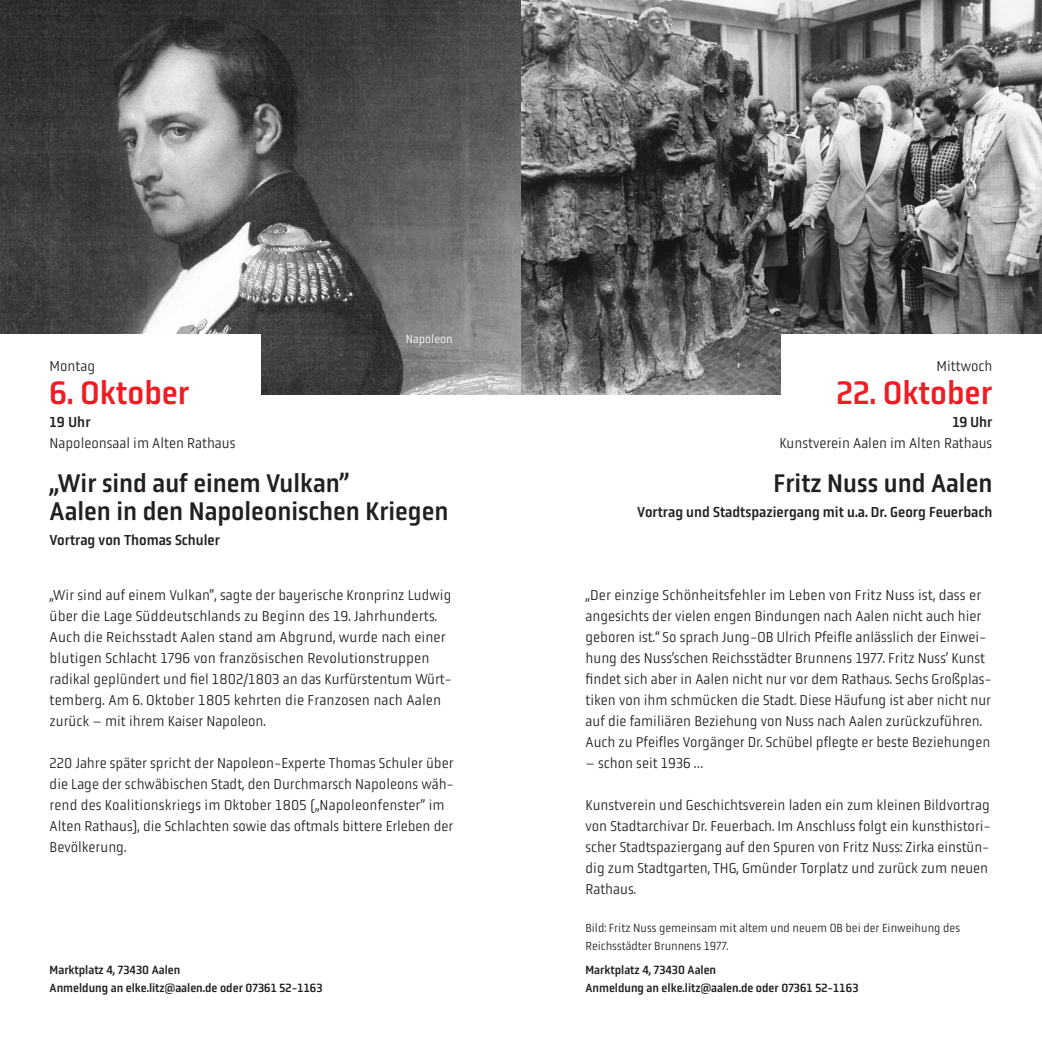
<style>
.page{position:relative;width:1042px;height:1042px;background:#fff}
.page>*{position:absolute;margin:0;border:0;box-sizing:border-box;transform-origin:0 0}
.t1{font:33.25px "Obvia Narrow";color:#ee1d23}
.t2{font:26.25px "Obvia Narrow";color:#231f20}
.t3{font:300 14.88px/21px "Obvia Narrow";color:#231f20}
.t4{font:14.88px "Obvia Narrow";color:#231f20}
.t5{font:12.25px "Obvia Narrow";color:#231f20}
.t6{font:300 12.25px/17.5px "Obvia Narrow";color:#231f20}
.t7{font:300 12.25px "Obvia Narrow";color:#fff}
</style>
<div class="page">
<img style="left:0;top:0;width:521px;height:394px">
<div style="left:0;top:334px;width:260px;height:272px;background:#fff"></div>
<svg style="left:521px;top:0;width:521px;height:394px;background:#737373"></svg>
<div style="left:781px;top:334px;width:261px;height:272px;background:#fff"></div>
<p class="t3" style="left:50px;top:357px;width:47px">Montag</p>
<p class="t1" style="left:50px;top:380px;width:141px">6. Oktober</p>
<p class="t4" style="left:50px;top:416px;width:42px">19 Uhr</p>
<p class="t3" style="left:50px;top:434px;width:187px">Napoleonsaal im Alten Rathaus</p>
<p class="t7" style="left:406px;top:334px;width:49px">Napoleon</p>
<p class="t2" style="left:50px;top:473px;width:301px">„Wir sind auf einem Vulkan”</p>
<p class="t2" style="left:50px;top:501px;width:400px">Aalen in den Napoleonischen Kriegen</p>
<p class="t4" style="left:50px;top:534px;width:172px">Vortrag von Thomas Schuler</p>
<p class="t3" style="left:50px;top:585px;width:403px">„Wir sind auf einem Vulkan”, sagte der bayerische Kronprinz Ludwig über die Lage Süddeutschlands zu Beginn des 19. Jahrhunderts.<br>Auch die Reichsstadt Aalen stand am Abgrund, wurde nach einer blutigen Schlacht 1796 von französischen Revolutionstruppen</p>
<p class="t3" style="left:50px;top:669px;width:403px">radikal geplündert und fiel 1802/1803 an das Kurfürstentum Würt&shy;temberg. Am 6. Oktober 1805 kehrten die Franzosen nach Aalen</p>
<p class="t3" style="left:50px;top:711px;width:218px">zurück – mit ihrem Kaiser Napoleon.</p>
<p class="t3" style="left:50px;top:753px;width:406px">220 Jahre später spricht der Napoleon-Experte Thomas Schuler über die Lage der schwäbischen Stadt, den Durchmarsch Napoleons wäh&shy;rend des Koalitionskriegs im Oktober 1805 („Napoleonfenster” im Alten Rathaus), die Schlachten sowie das oftmals bittere Erleben der Bevölkerung.</p>
<p class="t5" style="left:50px;top:965px;width:132px">Marktplatz 4, 73430 Aalen</p>
<p class="t5" style="left:50px;top:983px;width:274px">Anmeldung an elke.litz@aalen.de oder 07361 52-1163</p>
<p class="t3" style="left:936px;top:357px;width:57px">Mittwoch</p>
<p class="t1" style="left:836px;top:380px;width:157px">22. Oktober</p>
<p class="t4" style="left:952px;top:416px;width:41px">19 Uhr</p>
<p class="t3" style="left:779px;top:434px;width:214px">Kunstverein Aalen im Alten Rathaus</p>
<p class="t2" style="left:773px;top:473px;width:220px">Fritz Nuss und Aalen</p>
<p class="t4" style="left:637px;top:506px;width:356px">Vortrag und Stadtspaziergang mit u.a. Dr. Georg Feuerbach</p>
<p class="t3" style="left:585px;top:585px;width:408px">„Der einzige Schönheitsfehler im Leben von Fritz Nuss ist, dass er angesichts der vielen engen Bindungen nach Aalen nicht auch hier geboren ist.“ So sprach Jung-OB Ulrich Pfeifle anlässlich der Einwei&shy;hung des Nuss’schen Reichsstädter Brunnens 1977. Fritz Nuss’ Kunst findet sich aber in Aalen nicht nur vor dem Rathaus. Sechs Großplas&shy;tiken von ihm schmücken die Stadt. Diese Häufung ist aber nicht nur auf die familiären Beziehung von Nuss nach Aalen zurückzuführen.<br>Auch zu Pfeifles Vorgänger Dr. Schübel pflegte er beste Beziehungen</p>
<p class="t3" style="left:585px;top:753px;width:119px">– schon seit 1936 …</p>
<p class="t3" style="left:585px;top:795px;width:407px">Kunstverein und Geschichtsverein laden ein zum kleinen Bildvortrag von Stadtarchivar Dr. Feuerbach. Im Anschluss folgt ein kunsthistori&shy;scher Stadtspaziergang auf den Spuren von Fritz Nuss: Zirka einstün&shy;dig zum Stadtgarten, THG, Gmünder Torplatz und zurück zum neuen Rathaus.</p>
<p class="t6" style="left:585px;top:920px;width:376px">Bild: Fritz Nuss gemeinsam mit altem und neuem OB bei der Einweihung des<br>Reichsstädter Brunnens 1977.</p>
<p class="t5" style="left:585px;top:965px;width:132px">Marktplatz 4, 73430 Aalen</p>
<p class="t5" style="left:585px;top:983px;width:274px">Anmeldung an elke.litz@aalen.de oder 07361 52-1163</p>
</div>
